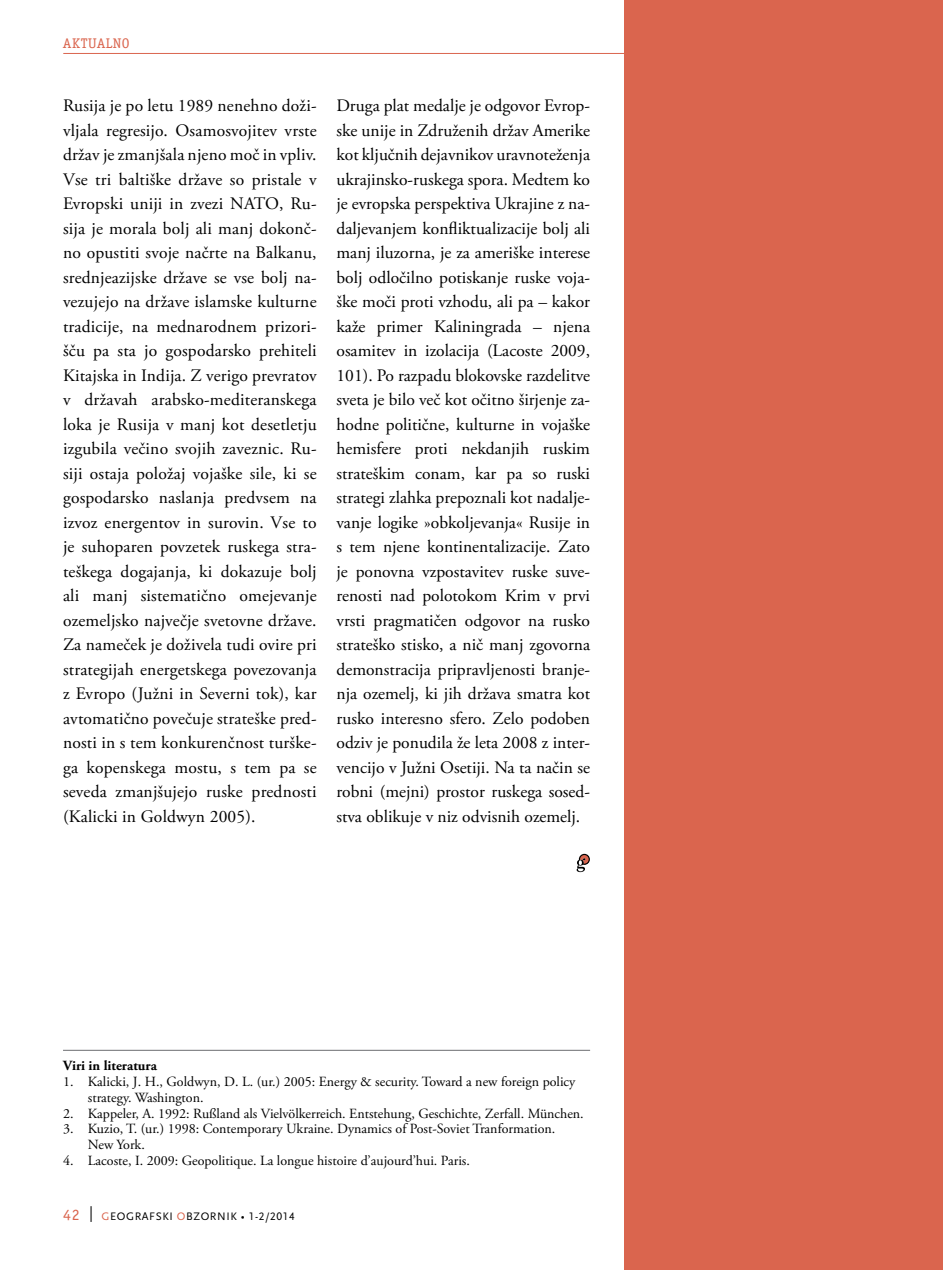
<style>
.page{position:relative;width:943px;height:1270px;background:#fff}
.page>*{position:absolute;margin:0;border:0;box-sizing:border-box;transform-origin:0 0}
.t1{font:17.5px/24.5px "Adobe Garamond Pro";color:#000;text-align:justify}
.t2{font:14px/15.8px "Adobe Garamond Pro";color:#000}
.t3{font:700 14px "Adobe Garamond Pro";color:#000}
.t4{font:14px "Officina Ser Itc TEE";letter-spacing:.05em;color:#da654e}
.t5{font:11.38px "AE Scala Sans";letter-spacing:.05em;color:#000}
.s1{font-family:"Officina Ser Itc TEE";font-size:15.75px;color:#da654e}
.s2{color:#da654e}
.s3{font-family:"AE Scala Sans SC"}
</style>
<div class="page">
<hr style="left:63px;top:53px;width:880px;height:1px;background:#da654e">
<div style="left:625px;top:0;width:318px;height:1270px;background:#da654e"></div>
<hr style="left:63px;top:1050px;width:527px;height:1px;background:#6d6e71">
<svg style="left:576px;top:854px;width:14px;height:18px"></svg>
<p class="t4" style="left:63px;top:35px;width:68px">AKTUALNO</p>
<p class="t1" style="left:63px;top:94px;width:255px">Rusija je po letu 1989 nenehno doži&shy;vljala regresijo. Osamosvojitev vrste držav je zmanjšala njeno moč in vpliv.<br>Vse tri baltiške države so pristale v Evropski uniji in zvezi NATO, Ru&shy;sija je morala bolj ali manj dokonč&shy;no opustiti svoje načrte na Balkanu, srednjeazijske države se vse bolj na&shy;vezujejo na države islamske kulturne tradicije, na mednarodnem prizori&shy;šču pa sta jo gospodarsko prehiteli Kitajska in Indija. Z verigo prevratov v državah arabsko-mediteranskega loka je Rusija v manj kot desetletju izgubila večino svojih zaveznic. Ru&shy;siji ostaja položaj vojaške sile, ki se gospodarsko naslanja predvsem na izvoz energentov in surovin. Vse to je suhoparen povzetek ruskega stra&shy;teškega dogajanja, ki dokazuje bolj ali manj sistematično omejevanje ozemeljsko največje svetovne države.<br>Za nameček je doživela tudi ovire pri strategijah energetskega povezovanja z Evropo (Južni in Severni tok), kar avtomatično povečuje strateške pred&shy;nosti in s tem konkurenčnost turške&shy;ga kopenskega mostu, s tem pa se seveda zmanjšujejo ruske prednosti (Kalicki in Goldwyn 2005).</p>
<p class="t1" style="left:336px;top:94px;width:255px">Druga plat medalje je odgovor Evrop&shy;ske unije in Združenih držav Amerike kot ključnih dejavnikov uravnoteženja ukrajinsko-ruskega spora. Medtem ko je evropska perspektiva Ukrajine z na&shy;daljevanjem konfliktualizacije bolj ali manj iluzorna, je za ameriške interese bolj odločilno potiskanje ruske voja&shy;ške moči proti vzhodu, ali pa – kakor kaže primer Kaliningrada – njena osamitev in izolacija (Lacoste 2009, 101). Po razpadu blokovske razdelitve sveta je bilo več kot očitno širjenje za&shy;hodne politične, kulturne in vojaške hemisfere proti nekdanjih ruskim strateškim conam, kar pa so ruski strategi zlahka prepoznali kot nadalje&shy;vanje logike »obkoljevanja« Rusije in s tem njene kontinentalizacije. Zato je ponovna vzpostavitev ruske suve&shy;renosti nad polotokom Krim v prvi vrsti pragmatičen odgovor na rusko strateško stisko, a nič manj zgovorna demonstracija pripravljenosti branje&shy;nja ozemelj, ki jih država smatra kot rusko interesno sfero. Zelo podoben odziv je ponudila že leta 2008 z inter&shy;vencijo v Južni Osetiji. Na ta način se robni (mejni) prostor ruskega sosed&shy;stva oblikuje v niz odvisnih ozemelj.</p>
<p class="t3" style="left:63px;top:1058px;width:95px">Viri in literatura</p>
<p class="t2" style="left:88px;top:1074px;width:489px;text-indent:-25px">1. Kalicki, J. H., Goldwyn, D. L. (ur.) 2005: Energy &amp; security. Toward a new foreign policy strategy. Washington.</p>
<p class="t2" style="left:63px;top:1106px;width:522px">2. Kappeler, A. 1992: Rußland als Vielvölkerreich. Entstehung, Geschichte, Zerfall. München.</p>
<p class="t2" style="left:88px;top:1121px;width:469px;text-indent:-25px">3. Kuzio, T. (ur.) 1998: Contemporary Ukraine. Dynamics of Post-Soviet Tranformation.<br>New York.</p>
<p class="t2" style="left:63px;top:1153px;width:408px">4. Lacoste, I. 2009: Geopolitique. La longue histoire d’aujourd’hui. Paris.</p>
<p class="t5" style="left:63px;top:1210px;width:233px"><span class="s1">42</span> <sup>|</sup> <span class="s2">G</span>EOGRAFSKI <span class="s2">O</span>BZORNIK • <span class="s3">1-2/2014</span></p>
</div>
